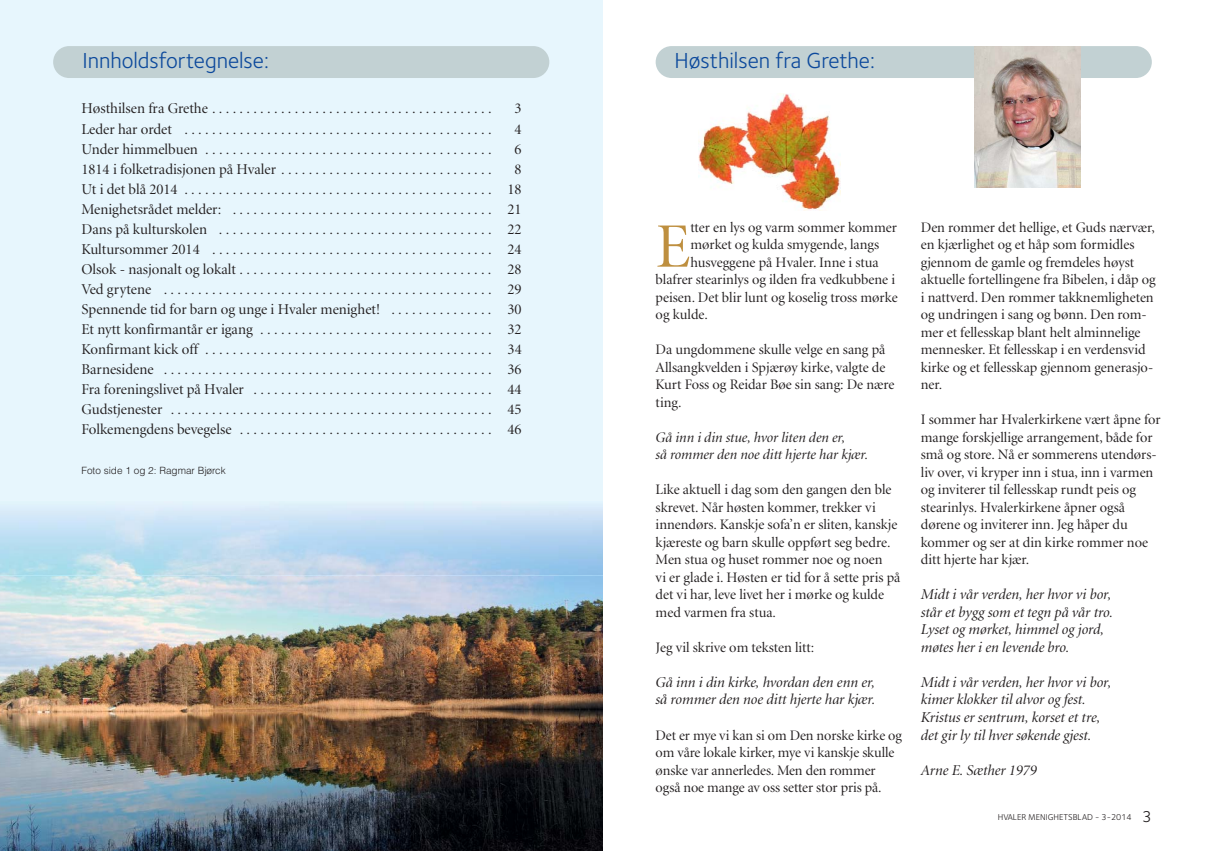
<style>
.page{position:relative;width:1205px;height:851px;background:#fff}
.page>*{position:absolute;margin:0;border:0;box-sizing:border-box;transform-origin:0 0}
.t1{font:63.25px "Minion Display";color:#be8f3f}
.t2{font:22.5px "Foundry Sterling";color:#0c499c}
.t3{font:15px/20px "Minion Display";color:#231f20;text-align:justify}
.t4{font:italic 15px/17.5px "Minion Display";color:#231f20}
.t5{font:14.5px/17.5px "Minion Display";color:#231f20}
.t6{font:italic 14.5px/17.5px "Minion Display";color:#231f20}
.t7{font:300 10px "Helvetica";color:#231f20}
.t8{font:8.75px "Foundry Sterling";color:#231f20}
.s1{font-size:16.25px}
</style>
<div class="page">
<div style="left:0;top:0;width:602px;height:501px;background:#e7f6fd"></div>
<img style="left:698px;top:94px;width:142px;height:117px">
<div style="left:53px;top:46px;width:496px;height:32px;background:#c2d1d3;border-radius:16px"></div>
<div style="left:656px;top:46px;width:496px;height:32px;background:#c2d1d3;border-radius:16px"></div>
<img style="left:974px;top:46px;width:107px;height:142px">
<img style="left:0;top:575px;width:602px;height:275px">
<h2 class="t2" style="left:82px;top:52px;width:188px">Innholdsfortegnelse:</h2>
<p class="t3" style="left:81px;top:100px;width:412px">Høsthilsen fra Grethe . . . . . . . . . . . . . . . . . . . . . . . . . . . . . . . . . . . . . . . . .</p>
<p class="t3" style="left:514px;top:100px;width:9px">3</p>
<p class="t3" style="left:81px;top:120px;width:412px">Leder har ordet . . . . . . . . . . . . . . . . . . . . . . . . . . . . . . . . . . . . . . . . . . . . .</p>
<p class="t3" style="left:514px;top:120px;width:9px">4</p>
<p class="t3" style="left:81px;top:140px;width:412px">Under himmelbuen . . . . . . . . . . . . . . . . . . . . . . . . . . . . . . . . . . . . . . . . . .</p>
<p class="t3" style="left:515px;top:140px;width:9px">6</p>
<p class="t3" style="left:81px;top:160px;width:412px">1814 i folketradisjonen på Hvaler . . . . . . . . . . . . . . . . . . . . . . . . . . . . . . .</p>
<p class="t3" style="left:81px;top:160px;width:442px;text-indent:433px">8<br>Ut i det blå 2014 . . . . . . . . . . . . . . . . . . . . . . . . . . . . . . . . . . . . . . . . . . . . . 18<br>Menighetsrådet melder: . . . . . . . . . . . . . . . . . . . . . . . . . . . . . . . . . . . . . . 21<br>Dans på kulturskolen . . . . . . . . . . . . . . . . . . . . . . . . . . . . . . . . . . . . . . . . 22<br>Kultursommer 2014 . . . . . . . . . . . . . . . . . . . . . . . . . . . . . . . . . . . . . . . . . 24<br>Olsok - nasjonalt og lokalt . . . . . . . . . . . . . . . . . . . . . . . . . . . . . . . . . . . . . 28<br>Ved grytene . . . . . . . . . . . . . . . . . . . . . . . . . . . . . . . . . . . . . . . . . . . . . . . . 29<br>Spennende tid for barn og unge i Hvaler menighet! . . . . . . . . . . . . . . . 30<br>Et nytt konfirmantår er igang . . . . . . . . . . . . . . . . . . . . . . . . . . . . . . . . . . 32<br>Konfirmant kick off . . . . . . . . . . . . . . . . . . . . . . . . . . . . . . . . . . . . . . . . . . 34<br>Barnesidene . . . . . . . . . . . . . . . . . . . . . . . . . . . . . . . . . . . . . . . . . . . . . . . . 36<br>Fra foreningslivet på Hvaler . . . . . . . . . . . . . . . . . . . . . . . . . . . . . . . . . . . 44<br>Gudstjenester . . . . . . . . . . . . . . . . . . . . . . . . . . . . . . . . . . . . . . . . . . . . . . . 45<br>Folkemengdens bevegelse . . . . . . . . . . . . . . . . . . . . . . . . . . . . . . . . . . . . . 46</p>
<p class="t7" style="left:81px;top:466px;width:146px">Foto side 1 og 2: Ragmar Bjørck</p>
<h2 class="t2" style="left:674px;top:52px;width:202px">Høsthilsen fra Grethe:</h2>
<h1 class="t1" style="left:656px;top:222px;width:36px">E</h1>
<p class="t5" style="left:690px;top:219px;width:208px">tter en lys og varm sommer kommer</p>
<p class="t5" style="left:690px;top:237px;width:190px">mørket og kulda smygende, langs</p>
<p class="t5" style="left:690px;top:254px;width:190px">husveggene på Hvaler. Inne i stua</p>
<p class="t5" style="left:656px;top:272px;width:241px">blafrer stearinlys og ilden fra vedkubbene i</p>
<p class="t5" style="left:656px;top:289px;width:243px">peisen. Det blir lunt og koselig tross mørke</p>
<p class="t5" style="left:656px;top:307px;width:54px">og kulde.</p>
<p class="t5" style="left:656px;top:342px;width:240px">Da ungdommene skulle velge en sang på<br>Allsangkvelden i Spjærøy kirke, valgte de<br>Kurt Foss og Reidar Bøe sin sang: De nære ting.</p>
<p class="t6" style="left:656px;top:429px;width:214px">Gå inn i din stue, hvor liten den er,<br>så rommer den noe ditt hjerte har kjær.</p>
<p class="t5" style="left:656px;top:482px;width:246px">Like aktuell i dag som den gangen den ble skrevet. Når høsten kommer, trekker vi innendørs. Kanskje sofa’n er sliten, kanskje kjæreste og barn skulle oppført seg bedre.<br>Men stua og huset rommer noe og noen<br>vi er glade i. Høsten er tid for å sette pris på det vi har, leve livet her i mørke og kulde med varmen fra stua.</p>
<p class="t5" style="left:656px;top:639px;width:160px">Jeg vil skrive om teksten litt:</p>
<p class="t4" style="left:656px;top:674px;width:221px">Gå inn i din kirke, hvordan den enn er, så rommer den noe ditt hjerte har kjær.</p>
<p class="t5" style="left:656px;top:727px;width:248px">Det er mye vi kan si om Den norske kirke og om våre lokale kirker, mye vi kanskje skulle ønske var annerledes. Men den rommer også noe mange av oss setter stor pris på.</p>
<p class="t5" style="left:921px;top:219px;width:236px">Den rommer det hellige, et Guds nærvær, en kjærlighet og et håp som formidles gjennom de gamle og fremdeles høyst aktuelle fortellingene fra Bibelen, i dåp og i nattverd. Den rommer takknemligheten og undringen i sang og bønn. Den rom&shy;mer et fellesskap blant helt alminnelige mennesker. Et fellesskap i en verdensvid kirke og et fellesskap gjennom generasjo&shy;ner.</p>
<p class="t5" style="left:921px;top:412px;width:241px">I sommer har Hvalerkirkene vært åpne for mange forskjellige arrangement, både for små og store. Nå er sommerens utendørs&shy;liv over, vi kryper inn i stua, inn i varmen og inviterer til fellesskap rundt peis og stearinlys. Hvalerkirkene åpner også dørene og inviterer inn. Jeg håper du kommer og ser at din kirke rommer noe ditt hjerte har kjær.</p>
<p class="t4" style="left:921px;top:587px;width:194px">Midt i vår verden, her hvor vi bor, står et bygg som et tegn på vår tro.<br>Lyset og mørket, himmel og jord, møtes her i en levende bro.</p>
<p class="t4" style="left:921px;top:674px;width:192px">Midt i vår verden, her hvor vi bor, kimer klokker til alvor og fest.<br>Kristus er sentrum, korset et tre, det gir ly til hver søkende gjest.</p>
<p class="t4" style="left:921px;top:762px;width:117px">Arne E. Sæther 1979</p>
<p class="t8" style="left:998px;top:813px;width:155px">HVALER MENIGHETSBLAD - 3-2014 <span class="s1">3</span></p>
</div>
